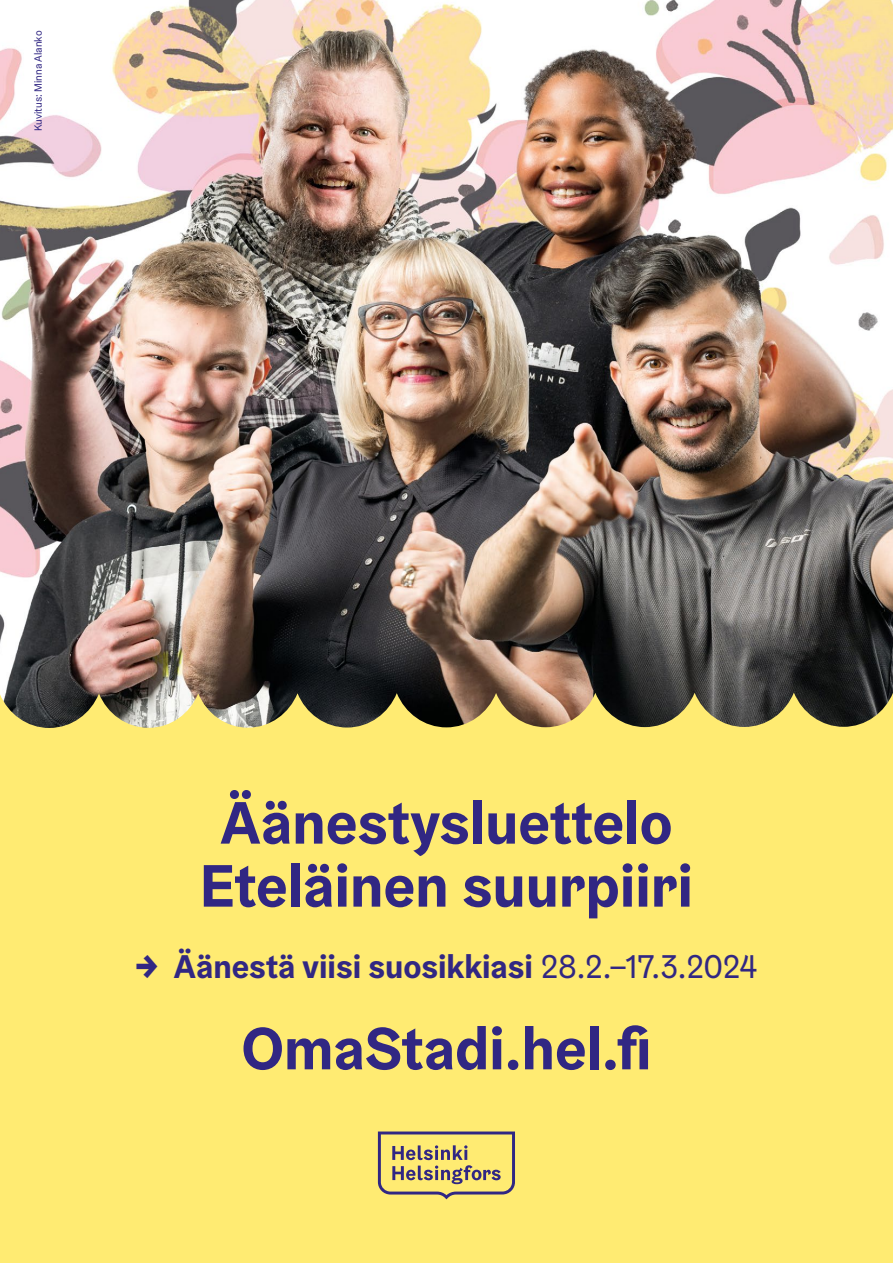
<style>
.page{position:relative;width:893px;height:1263px;background:#fff}
.page>*{position:absolute;margin:0;border:0;box-sizing:border-box;transform-origin:0 0}
.H1_otsikko_2024{font:700 60px "Helsinki Grotesk";color:#312783}
.P_www-osoitenosto_kansissa_2024{font:700 59.85px "Helsinki Grotesk";color:#312783}
.P_nosto_kannessa_2024{font:700 33px "Helsinki Grotesk";color:#312783}
.t1{font:10.5px "Helsinki Grotesk";color:#312783}
.s1{font-weight:900}
.s2{font-weight:400}
</style>
<div class="page">
<img style="left:0;top:0;width:893px;height:692px">
<div style="left:0;top:692px;width:893px;height:571px;background:#ffeb72"></div>
<svg style="left:378px;top:1131px;width:137px;height:68px;background:#ccba76"></svg>
<p class="t1" style="left:32px;top:131px;width:102px;rotate:-90deg">Kuvitus: Minna Alanko</p>
<h1 class="H1_otsikko_2024" style="left:220px;top:784px;width:454px">Äänestysluettelo</h1>
<h1 class="H1_otsikko_2024" style="left:200px;top:847px;width:494px">Eteläinen suurpiiri</h1>
<p class="P_nosto_kannessa_2024" style="left:135px;top:946px;width:624px"><span class="s1">→</span> Äänestä viisi suosikkiasi <span class="s2">28.2.–17.3.2024</span></p>
<p class="P_www-osoitenosto_kansissa_2024" style="left:241px;top:1010px;width:412px">OmaStadi.hel.fi</p>
</div>
